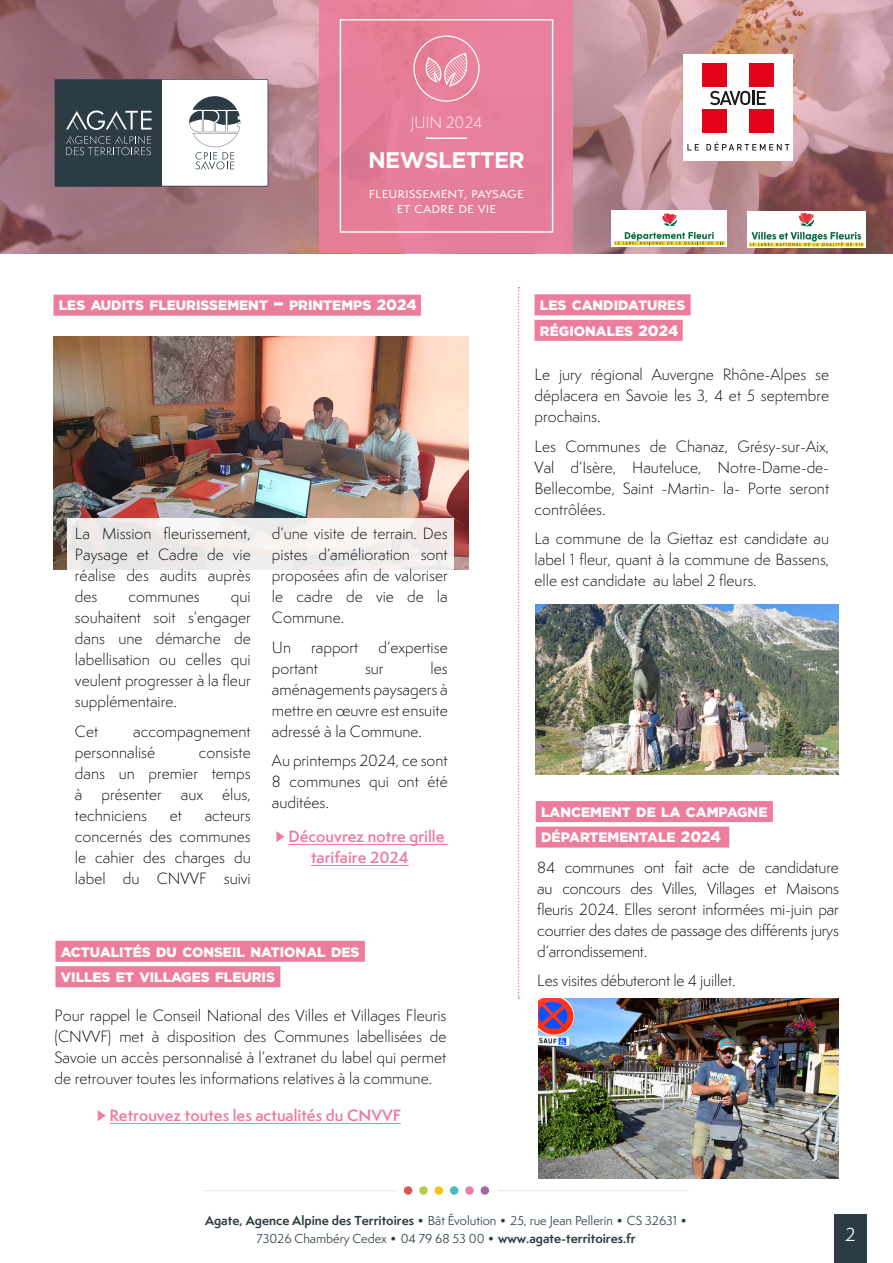
<style>
.page{position:relative;width:893px;height:1263px;background:#fff}
.page>*{position:absolute;margin:0;border:0;box-sizing:border-box;transform-origin:0 0}
.t1{font:700 22.5px "Gotham";letter-spacing:-.025em;color:#fff}
.t2{font:17.55px "Semplicita Pro";color:#fff}
.t3{font:300 15px/21px "Semplicita Pro";color:#000;text-align:justify}
.t4{font:600 15px/21px "Semplicita Pro";color:#ec7d9d;text-align:center}
.t5{font:15px/15px "Semplicita Pro";color:#fff;text-align:center}
.t6{font:300 15px "Semplicita Pro";color:#fff}
.t7{font:900 13.65px/25.5px "Gotham HTF";color:#fff}
.t8{font:12px/18px "Semplicita Pro";color:#2c3c45;text-align:center}
.s1{font-size:19.5px}
.s2{font-size:15px}
.s3{font-weight:700}
</style>
<div class="page">
<svg style="left:0;top:0;width:893px;height:253px;background:#b1838a"></svg>
<div style="left:320px;top:0;width:253px;height:252px;background:#e57f9b"></div>
<div style="left:340px;top:19px;width:213px;height:214px;border:1px solid #fff"></div>
<svg style="left:413px;top:36px;width:67px;height:66px"></svg>
<hr style="left:426px;top:137px;width:41px;height:2px;background:#fff">
<div style="left:684px;top:54px;width:109px;height:106px;background:#fff"></div>
<div style="left:702px;top:63px;width:24px;height:24px;background:#e2001a"></div>
<div style="left:749px;top:63px;width:24px;height:24px;background:#e2001a"></div>
<div style="left:702px;top:109px;width:25px;height:24px;background:#e2001a"></div>
<div style="left:749px;top:109px;width:24px;height:24px;background:#e2001a"></div>
<svg style="left:687px;top:144px;width:12px;height:6px"></svg>
<svg style="left:706px;top:142px;width:83px;height:8px"></svg>
<svg style="left:710px;top:91px;width:40px;height:14px"></svg>
<hr style="left:752px;top:91px;width:3px;height:14px;background:#1b171b">
<svg style="left:757px;top:91px;width:9px;height:14px"></svg>
<svg style="left:55px;top:79px;width:213px;height:107px"></svg>
<img style="left:748px;top:211px;width:117px;height:36px">
<div style="left:611px;top:211px;width:116px;height:36px;background:#fff"></div>
<img style="left:624px;top:231px;width:90px;height:10px">
<svg style="left:614px;top:241px;width:111px;height:4px"></svg>
<svg style="left:615px;top:241px;width:108px;height:3px"></svg>
<svg style="left:662px;top:213px;width:15px;height:14px"></svg>
<hr style="left:498px;top:1190px;width:191px;height:1px;background:#e6e5e6">
<hr style="left:204px;top:1190px;width:191px;height:1px;background:#e6e5e6">
<div style="left:404px;top:1186px;width:8px;height:9px;background:#dc584e;border-radius:50%"></div>
<div style="left:419px;top:1186px;width:9px;height:9px;background:#b0cb4f;border-radius:50%"></div>
<div style="left:435px;top:1186px;width:8px;height:9px;background:#fcc119;border-radius:50%"></div>
<div style="left:450px;top:1186px;width:8px;height:9px;background:#49babe;border-radius:50%"></div>
<div style="left:465px;top:1186px;width:9px;height:9px;background:#ec7d9d;border-radius:50%"></div>
<div style="left:481px;top:1186px;width:8px;height:9px;background:#a269a4;border-radius:50%"></div>
<div style="left:834px;top:1214px;width:32px;height:49px;background:#2c3c45"></div>
<img style="left:54px;top:337px;width:414px;height:232px">
<div style="left:67px;top:519px;width:387px;height:142px;background:linear-gradient(to bottom,#f0edec,#fff)"></div>
<div style="left:53px;top:295px;width:368px;height:21px;background:#ec7d9d"></div>
<hr style="left:288px;top:844px;width:160px;height:1px;background:#ec7d9d">
<hr style="left:311px;top:865px;width:98px;height:1px;background:#ec7d9d">
<svg style="left:518px;top:287px;width:1px;height:712px"></svg>
<div style="left:55px;top:941px;width:310px;height:21px;background:#ec7d9d"></div>
<div style="left:55px;top:966px;width:225px;height:21px;background:#ec7d9d"></div>
<hr style="left:110px;top:1123px;width:291px;height:1px;background:#ec7d9d">
<div style="left:535px;top:294px;width:156px;height:21px;background:#ec7d9d"></div>
<div style="left:535px;top:320px;width:148px;height:21px;background:#ec7d9d"></div>
<img style="left:536px;top:604px;width:303px;height:171px">
<div style="left:536px;top:801px;width:237px;height:21px;background:#ec7d9d"></div>
<div style="left:536px;top:826px;width:193px;height:21px;background:#ec7d9d"></div>
<img style="left:539px;top:999px;width:300px;height:179px">
<p class="t6" style="left:411px;top:113px;width:73px">JUIN 2024</p>
<h1 class="t1" style="left:368px;top:147px;width:158px">NEWSLETTER</h1>
<p class="t5" style="left:369px;top:185px;width:157px">fleurissement, paysage et cadre de vie</p>
<p class="t7" style="left:59px;top:292px;width:359px">LES AUDITS FLEURISSEMENT <span class="s1">–</span> PRINTEMPS <span class="s2">2024</span></p>
<p class="t3" style="left:75px;top:523px;width:177px">La Mission fleurissement, Paysage et Cadre de vie réalise des audits auprès des</p>
<p class="t3" style="left:75px;top:586px;width:177px;text-indent:156px">qui souhaitent soit s’engager dans une démarche de labellisation ou celles qui veulent progresser à la fleur supplémentaire.</p>
<p class="t3" style="left:75px;top:721px;width:25px">Cet</p>
<p class="t3" style="left:129px;top:586px;width:73px">communes</p>
<p class="t3" style="left:75px;top:721px;width:177px;text-indent:58px">accompagnement personnalisé</p>
<p class="t3" style="left:75px;top:742px;width:177px;text-indent:124px">consiste dans un premier temps à</p>
<p class="t3" style="left:102px;top:784px;width:62px">présenter</p>
<p class="t3" style="left:181px;top:784px;width:24px">aux</p>
<p class="t3" style="left:222px;top:784px;width:30px">élus,</p>
<p class="t3" style="left:75px;top:805px;width:74px">techniciens</p>
<p class="t3" style="left:170px;top:805px;width:14px">et</p>
<p class="t3" style="left:75px;top:805px;width:177px;text-indent:130px">acteurs concernés des communes le cahier des charges du label du CNVVF suivi</p>
<p class="t3" style="left:272px;top:523px;width:177px">d’une visite de terrain. Des pistes d’amélioration sont proposées afin de valoriser le cadre de vie de la Commune.</p>
<p class="t3" style="left:272px;top:637px;width:21px">Un</p>
<p class="t3" style="left:311px;top:637px;width:49px">rapport</p>
<p class="t3" style="left:378px;top:637px;width:71px">d’expertise</p>
<p class="t3" style="left:272px;top:658px;width:48px">portant</p>
<p class="t3" style="left:365px;top:658px;width:20px">sur</p>
<p class="t3" style="left:272px;top:658px;width:177px;text-indent:159px">les aménagements paysagers à mettre en œuvre est ensuite adressé à la Commune.</p>
<p class="t3" style="left:272px;top:750px;width:177px">Au printemps 2024, ce sont 8 communes qui ont été auditées.</p>
<p class="t4" style="left:275px;top:826px;width:171px"><span class="s3">►</span> Découvrez notre grille tarifaire 2024</p>
<p class="t7" style="left:61px;top:938px;width:300px">ACTUALITÉS DU CONSEIL NATIONAL DES<br>VILLES ET VILLAGES FLEURIS</p>
<p class="t3" style="left:55px;top:1004px;width:393px">Pour rappel le Conseil National des Villes et Villages Fleuris (CNVVF) met à disposition des Communes labellisées de Savoie un accès personnalisé à l’extranet du label qui permet de retrouver toutes les informations relatives à la commune.</p>
<p class="t4" style="left:96px;top:1105px;width:306px"><span class="s3">►</span> Retrouvez toutes les actualités du CNVVF</p>
<p class="t7" style="left:540px;top:292px;width:147px">LES CANDIDATURES<br>RÉGIONALES <span class="s2">2024</span></p>
<p class="t3" style="left:534px;top:364px;width:296px">Le jury régional Auvergne Rhône-Alpes se déplacera en Savoie les 3, 4 et 5 septembre prochains.</p>
<p class="t3" style="left:534px;top:436px;width:296px">Les Communes de Chanaz, Grésy-sur-Aix, Val d’Isère, Hauteluce, Notre-Dame-de-Bellecombe, Saint -Martin- la- Porte seront contrôlées.</p>
<p class="t3" style="left:534px;top:528px;width:296px">La commune de la Giettaz est candidate au label 1 fleur, quant à la commune de Bassens, elle est candidate au label 2 fleurs.</p>
<p class="t7" style="left:541px;top:799px;width:228px">LANCEMENT DE LA CAMPAGNE<br>DÉPARTEMENTALE <span class="s2">2024</span></p>
<p class="t3" style="left:537px;top:857px;width:303px">84 communes ont fait acte de candidature au concours des Villes, Villages et Maisons fleuris 2024. Elles seront informées mi-juin par courrier des dates de passage des différents jurys d’arrondissement.</p>
<p class="t3" style="left:537px;top:970px;width:200px">Les visites débuteront le 4 juillet.</p>
<p class="t8" style="left:205px;top:1212px;width:484px"><span class="s3">Agate, Agence Alpine des Territoires</span> <span class="s2">•</span> Bât Évolution <span class="s2">•</span> 25, rue Jean Pellerin <span class="s2">•</span> CS 32631 <span class="s2">•<br></span>73026 Chambéry Cedex <span class="s2">•</span> 04 79 68 53 00 <span class="s2">•</span> <span class="s3">www.agate-territoires.fr</span></p>
<p class="t2" style="left:845px;top:1222px;width:12px">2</p>
</div>
